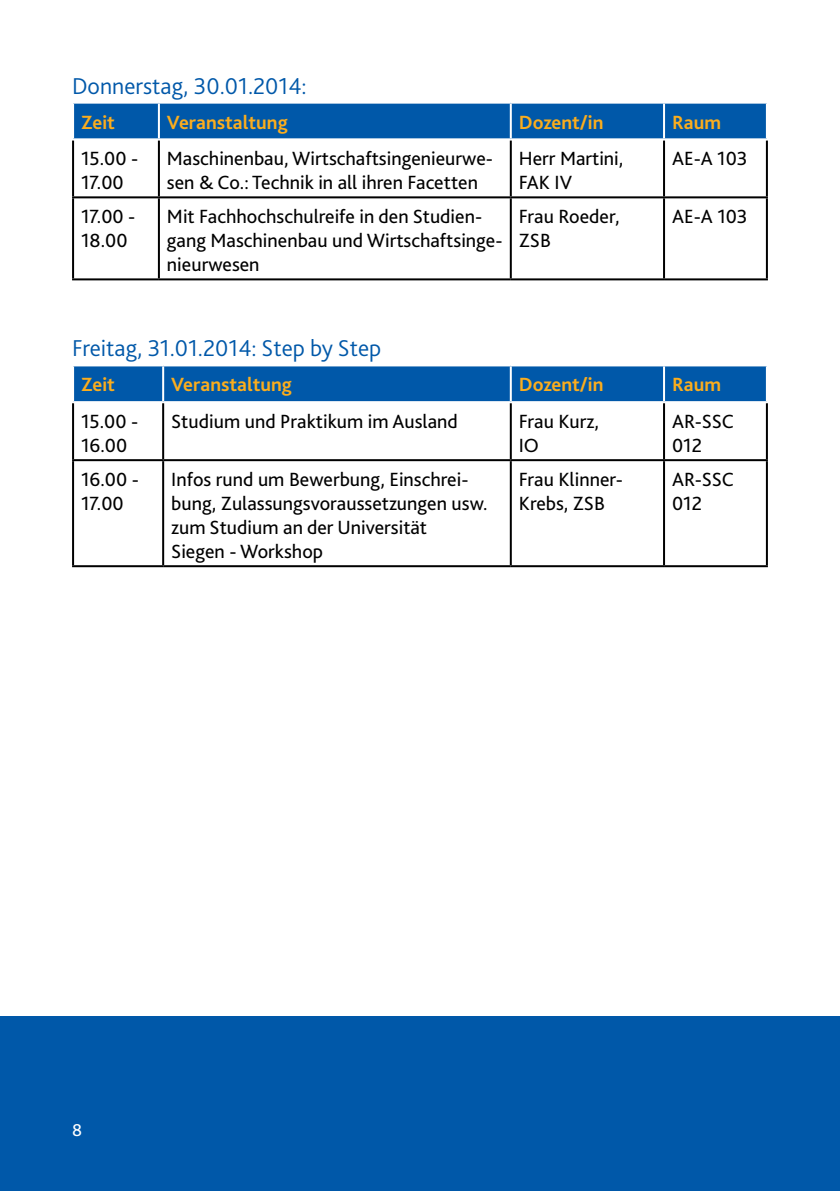
<style>
.page{position:relative;width:840px;height:1191px;background:#fff}
.page>*{position:absolute;margin:0;border:0;box-sizing:border-box;transform-origin:0 0}
.t1{font:300 24px "Bliss 2";color:#0058a9}
.t2{font:20px/24px "Bliss 2";color:#000}
.t3{font:700 20px "Bliss 2";color:#fbad1d}
.t4{font:18px "Bliss 2";color:#fff}
</style>
<div class="page">
<div style="left:0;top:1017px;width:839px;height:174px;background:#0058a9"></div>
<div style="left:74px;top:104px;width:691px;height:34px;background:#0058a9"></div>
<hr style="left:72px;top:140px;width:2px;height:56px;background:#000">
<hr style="left:158px;top:140px;width:2px;height:56px;background:#000">
<hr style="left:509px;top:140px;width:2px;height:56px;background:#000">
<hr style="left:662px;top:140px;width:2px;height:56px;background:#000">
<hr style="left:765px;top:140px;width:2px;height:56px;background:#000">
<hr style="left:72px;top:196px;width:87px;height:2px;background:#000">
<hr style="left:72px;top:198px;width:2px;height:80px;background:#000">
<hr style="left:159px;top:196px;width:351px;height:2px;background:#000">
<hr style="left:158px;top:198px;width:2px;height:80px;background:#000">
<hr style="left:510px;top:196px;width:153px;height:2px;background:#000">
<hr style="left:509px;top:198px;width:2px;height:80px;background:#000">
<hr style="left:663px;top:196px;width:104px;height:2px;background:#000">
<hr style="left:662px;top:198px;width:2px;height:80px;background:#000">
<hr style="left:765px;top:198px;width:2px;height:80px;background:#000">
<hr style="left:72px;top:278px;width:87px;height:2px;background:#000">
<hr style="left:159px;top:278px;width:351px;height:2px;background:#000">
<hr style="left:510px;top:278px;width:153px;height:2px;background:#000">
<hr style="left:663px;top:278px;width:104px;height:2px;background:#000">
<hr style="left:158px;top:104px;width:2px;height:34px;background:#fff">
<hr style="left:509px;top:104px;width:2px;height:34px;background:#fff">
<hr style="left:662px;top:104px;width:2px;height:34px;background:#fff">
<div style="left:74px;top:366px;width:691px;height:35px;background:#0058a9"></div>
<hr style="left:72px;top:403px;width:2px;height:56px;background:#000">
<hr style="left:162px;top:403px;width:2px;height:56px;background:#000">
<hr style="left:509px;top:403px;width:2px;height:56px;background:#000">
<hr style="left:662px;top:403px;width:2px;height:56px;background:#000">
<hr style="left:765px;top:403px;width:2px;height:56px;background:#000">
<hr style="left:72px;top:459px;width:91px;height:2px;background:#000">
<hr style="left:72px;top:461px;width:2px;height:104px;background:#000">
<hr style="left:163px;top:459px;width:347px;height:2px;background:#000">
<hr style="left:162px;top:461px;width:2px;height:104px;background:#000">
<hr style="left:510px;top:459px;width:153px;height:2px;background:#000">
<hr style="left:509px;top:461px;width:2px;height:104px;background:#000">
<hr style="left:663px;top:459px;width:104px;height:2px;background:#000">
<hr style="left:662px;top:461px;width:2px;height:104px;background:#000">
<hr style="left:765px;top:461px;width:2px;height:104px;background:#000">
<hr style="left:72px;top:565px;width:91px;height:2px;background:#000">
<hr style="left:163px;top:565px;width:347px;height:2px;background:#000">
<hr style="left:510px;top:565px;width:153px;height:2px;background:#000">
<hr style="left:663px;top:565px;width:104px;height:2px;background:#000">
<hr style="left:162px;top:366px;width:2px;height:35px;background:#fff">
<hr style="left:509px;top:366px;width:2px;height:35px;background:#fff">
<hr style="left:662px;top:366px;width:2px;height:35px;background:#fff">
<p class="t1" style="left:72px;top:71px;width:236px">Donnerstag, 30.01.2014:</p>
<p class="t3" style="left:81px;top:110px;width:35px">Zeit</p>
<p class="t3" style="left:167px;top:110px;width:122px">Veranstaltung</p>
<p class="t3" style="left:518px;top:110px;width:86px">Dozent/in</p>
<p class="t3" style="left:671px;top:110px;width:50px">Raum</p>
<p class="t2" style="left:81px;top:146px;width:59px">15.00 -<br>17.00</p>
<p class="t2" style="left:167px;top:146px;width:327px">Maschinenbau, Wirtschaftsingenieurwe&shy;sen &amp; Co.: Technik in all ihren Facetten</p>
<p class="t2" style="left:518px;top:146px;width:106px">Herr Martini,<br>FAK IV</p>
<p class="t2" style="left:671px;top:146px;width:77px">AE-A 103</p>
<p class="t2" style="left:81px;top:204px;width:56px">17.00 -<br>18.00</p>
<p class="t2" style="left:167px;top:204px;width:337px">Mit Fachhochschulreife in den Studien&shy;gang Maschinenbau und Wirtschaftsinge&shy;nieurwesen</p>
<p class="t2" style="left:518px;top:204px;width:102px">Frau Roeder,<br>ZSB</p>
<p class="t2" style="left:671px;top:204px;width:77px">AE-A 103</p>
<p class="t1" style="left:72px;top:333px;width:310px">Freitag, 31.01.2014: Step by Step</p>
<p class="t3" style="left:81px;top:372px;width:35px">Zeit</p>
<p class="t3" style="left:171px;top:372px;width:122px">Veranstaltung</p>
<p class="t3" style="left:518px;top:372px;width:86px">Dozent/in</p>
<p class="t3" style="left:671px;top:372px;width:50px">Raum</p>
<p class="t2" style="left:81px;top:409px;width:59px">15.00 -<br>16.00</p>
<p class="t2" style="left:171px;top:409px;width:288px">Studium und Praktikum im Ausland</p>
<p class="t2" style="left:518px;top:409px;width:82px">Frau Kurz,<br>IO</p>
<p class="t2" style="left:671px;top:409px;width:63px">AR-SSC<br>012</p>
<p class="t2" style="left:81px;top:467px;width:59px">16.00 -<br>17.00</p>
<p class="t2" style="left:171px;top:467px;width:318px">Infos rund um Bewerbung, Einschrei&shy;bung, Zulassungsvoraussetzungen usw. zum Studium an der Universität<br>Siegen - Workshop</p>
<p class="t2" style="left:518px;top:467px;width:105px">Frau Klinner-<br>Krebs, ZSB</p>
<p class="t2" style="left:671px;top:467px;width:63px">AR-SSC<br>012</p>
<p class="t4" style="left:72px;top:1118px;width:12px">8</p>
</div>
